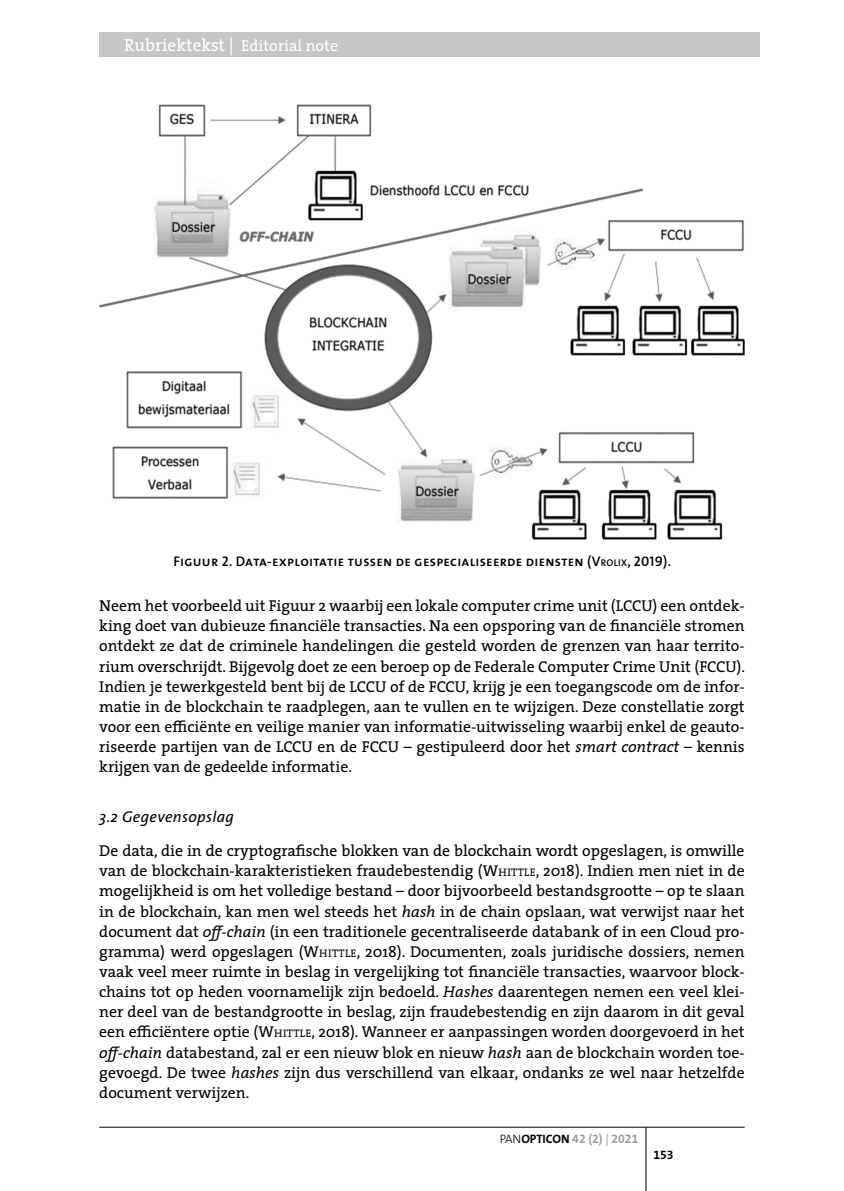
<style>
.page{position:relative;width:844px;height:1191px;background:#fff}
.page>*{position:absolute;margin:0;border:0;box-sizing:border-box;transform-origin:0 0}
.t1{font:17.5px "The Serif 5";color:#fff}
.t2{font:15.75px/20.1px "The Serif 5";color:#000;text-align:justify}
.t3{font:italic 15.75px "The Sans 5";letter-spacing:.02em;color:#000}
.t4{font:14px "The Sans 6 Semi Bold Caps";letter-spacing:.02em;color:#000}
.t5{font:12.25px "The Sans 7 Bold Expert";color:#9c9c9c}
.t6{font:12.25px "The Sans 7 Bold Expert";color:#000}
.s1{font-size:15.75px}
.s2{font-style:inherit}
.s3{font-size:9.8px}
.s4{font-style:italic}
.s5{font-size:11.03px}
.s6{font-family:"The Sans 3 Light Caps";color:#000}
.s7{font-family:"The Sans 7 Bold Plain";color:#000}
.s8{font-family:"The Sans 5"}
</style>
<div class="page">
<div style="left:99px;top:32px;width:660px;height:25px;background:#c6c6c6"></div>
<hr style="left:99px;top:1126px;width:645px;height:1px;background:#000">
<hr style="left:645px;top:1127px;width:1px;height:64px;background:#000">
<img style="left:99px;top:104px;width:645px;height:435px">
<p class="t1" style="left:124px;top:30px;width:215px">Rubriektekst | <span class="s1">Editorial note</span></p>
<p class="t4" style="left:173px;top:550px;width:499px">Figuur 2. Data-exploitatie tussen de gespecialiseerde diensten (<span class="s2">V</span><span class="s3">ROLIX</span>, 2019).</p>
<p class="t2" style="left:99px;top:595px;width:647px">Neem het voorbeeld uit Figuur 2 waarbij een lokale computer crime unit (LCCU) een ontdek&shy;king doet van dubieuze financiële transacties. Na een opsporing van de financiële stromen ontdekt ze dat de criminele handelingen die gesteld worden de grenzen van haar territo&shy;rium overschrijdt. Bijgevolg doet ze een beroep op de Federale Computer Crime Unit (FCCU).<br>Indien je tewerkgesteld bent bij de LCCU of de FCCU, krijg je een toegangscode om de infor&shy;matie in de blockchain te raadplegen, aan te vullen en te wijzigen. Deze constellatie zorgt voor een efficiënte en veilige manier van informatie-uitwisseling waarbij enkel de geauto&shy;riseerde partijen van de LCCU en de FCCU – gestipuleerd door het <span class="s4">smart contract</span> – kennis krijgen van de gedeelde informatie.</p>
<p class="t3" style="left:99px;top:803px;width:136px">3.2 Gegevensopslag</p>
<p class="t2" style="left:99px;top:840px;width:646px">De data, die in de cryptografische blokken van de blockchain wordt opgeslagen, is omwille van de blockchain-karakteristieken fraudebestendig (<span class="s2">W</span><span class="s5">HITTLE</span>, 2018). Indien men niet in de mogelijkheid is om het volledige bestand – door bijvoorbeeld bestandsgrootte – op te slaan in de blockchain, kan men wel steeds het <span class="s4">hash</span> in de chain opslaan, wat verwijst naar het document dat <span class="s4">off-chain</span> (in een traditionele gecentraliseerde databank of in een Cloud pro&shy;gramma) werd opgeslagen (<span class="s2">W</span><span class="s5">HITTLE</span>, 2018). Documenten, zoals juridische dossiers, nemen vaak veel meer ruimte in beslag in vergelijking tot financiële transacties, waarvoor block&shy;chains tot op heden voornamelijk zijn bedoeld. <span class="s4">Hashes</span> daarentegen nemen een veel klei&shy;ner deel van de bestandgrootte in beslag, zijn fraudebestendig en zijn daarom in dit geval een efficiëntere optie (<span class="s2">W</span><span class="s5">HITTLE</span>, 2018). Wanneer er aanpassingen worden doorgevoerd in het <span class="s4">off-chain</span> databestand, zal er een nieuw blok en nieuw <span class="s4">hash</span> aan de blockchain worden toe&shy;gevoegd. De twee <span class="s4">hashes</span> zijn dus verschillend van elkaar, ondanks ze wel naar hetzelfde document verwijzen.</p>
<p class="t5" style="left:499px;top:1128px;width:140px"><span class="s6">PAN</span><span class="s7">OPTICON</span> 42 (2) <span class="s8">|</span> 2021</p>
<p class="t6" style="left:653px;top:1144px;width:22px">153</p>
</div>
